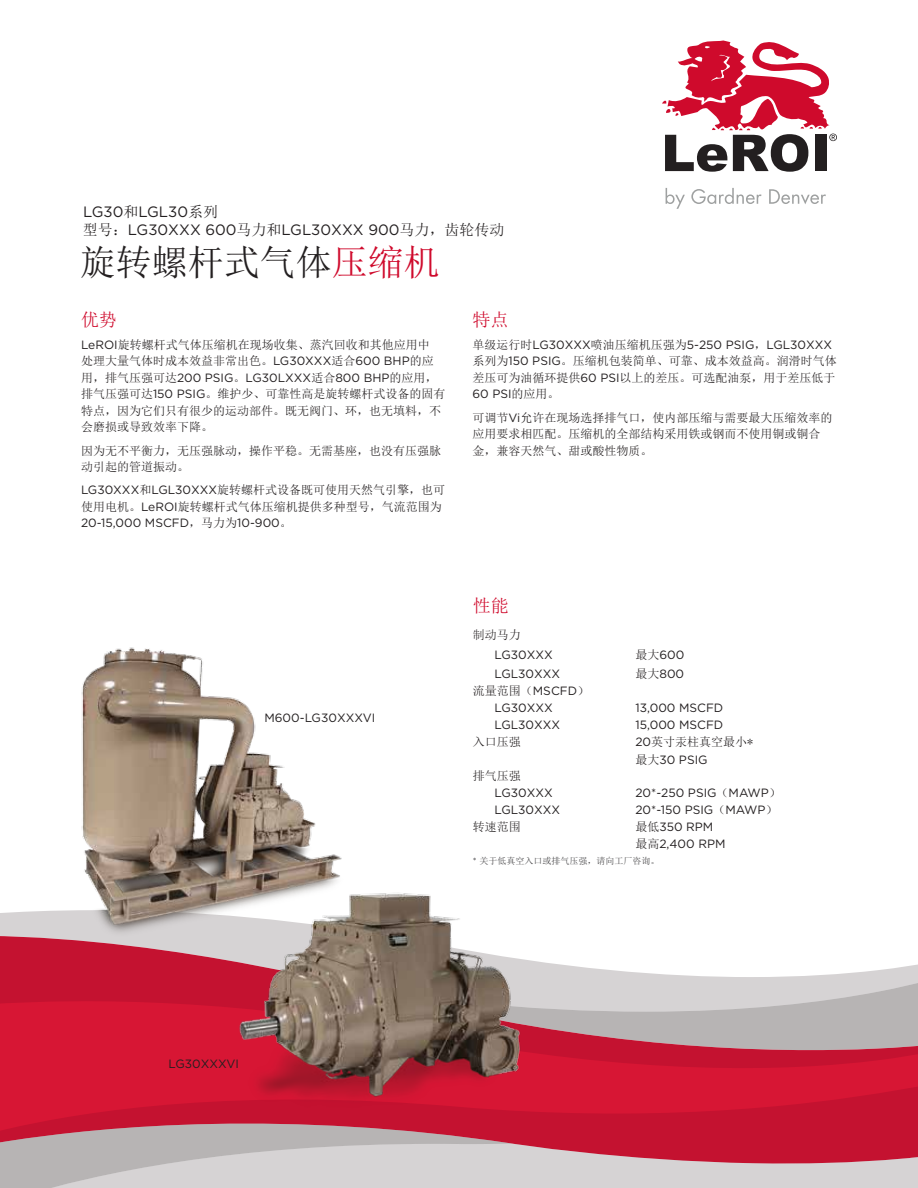
<style>
.page{position:relative;width:918px;height:1188px;background:#fff}
.page>*{position:absolute;margin:0;border:0;box-sizing:border-box;transform-origin:0 0}
.t1{font:36px "Sim Sun";color:#231f20}
.t2{font:18px "Sim Sun";color:#cf0a2c}
.t3{font:15px/18px "Gotham";color:#231f20}
.t4{font:12px/16.5px "Sim Sun";color:#231f20}
.t5{font:12px/17.1px "Gotham";color:#231f20}
.t6{font:9px "Sim Sun";color:#414042}
.s1{font-family:"Sim Sun"}
.s2{color:#cf0a2c}
.s3{font-family:"Gotham"}
</style>
<div class="page">
<svg style="left:0;top:911px;width:45px;height:25px"></svg>
<svg style="left:0;top:936px;width:918px;height:62px"></svg>
<svg style="left:0;top:998px;width:918px;height:124px;background:#cc3b52"></svg>
<svg style="left:0;top:1122px;width:918px;height:66px;background:#c88f99"></svg>
<svg style="left:666px;top:188px;width:19px;height:21px"></svg>
<svg style="left:691px;top:188px;width:71px;height:16px"></svg>
<svg style="left:769px;top:189px;width:57px;height:15px"></svg>
<svg style="left:662px;top:40px;width:175px;height:132px"></svg>
<div style="left:815px;top:135px;width:11px;height:36px;background:#231f20"></div>
<img style="left:208px;top:893px;width:322px;height:226px">
<img style="left:45px;top:647px;width:325px;height:305px">
<p class="t3" style="left:83px;top:202px;width:423px">LG30<span class="s1">和</span>LGL30<span class="s1">系列<br>型号：</span>LG30XXX 600<span class="s1">马力和</span>LGL30XXX 900<span class="s1">马力，齿轮传动</span></p>
<h1 class="t1" style="left:80px;top:244px;width:361px">旋转螺杆式气体<span class="s2">压缩机</span></h1>
<h2 class="t2" style="left:81px;top:310px;width:37px">优势</h2>
<p class="t4" style="left:81px;top:336px;width:354px"><span class="s3">LeROI</span>旋转螺杆式气体压缩机在现场收集、蒸汽回收和其他应用中处理大量气体时成本效益非常出色。<span class="s3">LG30XXX</span>适合<span class="s3">600 BHP</span>的应</p>
<p class="t5" style="left:81px;top:369px;width:358px"><span class="s1">用，排气压强可达</span>200 PSIG<span class="s1">。</span>LG30LXXX<span class="s1">适合</span>800 BHP<span class="s1">的应用，</span></p>
<p class="t4" style="left:81px;top:386px;width:366px">排气压强可达<span class="s3">150 PSIG</span>。维护少、可靠性高是旋转螺杆式设备的固有特点，因为它们只有很少的运动部件。既无阀门、环，也无填料，不会磨损或导致效率下降。</p>
<p class="t4" style="left:81px;top:442px;width:361px">因为无不平衡力，无压强脉动，操作平稳。无需基座，也没有压强脉动引起的管道振动。</p>
<p class="t4" style="left:81px;top:482px;width:366px"><span class="s3">LG30XXX</span>和<span class="s3">LGL30XXX</span>旋转螺杆式设备既可使用天然气引擎，也可使用电机。<span class="s3">LeROI</span>旋转螺杆式气体压缩机提供多种型号，气流范围为</p>
<p class="t5" style="left:81px;top:514px;width:212px">20-15,000 MSCFD<span class="s1">，马力为</span>10-900<span class="s1">。</span></p>
<h2 class="t2" style="left:472px;top:310px;width:37px">特点</h2>
<p class="t5" style="left:472px;top:336px;width:361px"><span class="s1">单级运行时</span>LG30XXX<span class="s1">喷油压缩机压强为</span>5-250 PSIG<span class="s1">，</span>LGL30XXX</p>
<p class="t4" style="left:472px;top:353px;width:366px">系列为<span class="s3">150 PSIG</span>。压缩机包装简单、可靠、成本效益高。润滑时气体差压可为油循环提供<span class="s3">60 PSI</span>以上的差压。可选配油泵，用于差压低于</p>
<p class="t5" style="left:472px;top:385px;width:89px">60 PSI<span class="s1">的应用。</span></p>
<p class="t4" style="left:472px;top:409px;width:361px">可调节<span class="s3">Vi</span>允许在现场选择排气口，使内部压缩与需要最大压缩效率的应用要求相匹配。压缩机的全部结构采用铁或钢而不使用铜或铜合金，兼容天然气、甜或酸性物质。</p>
<p class="t5" style="left:264px;top:709px;width:112px">M600-LG30XXXVI</p>
<p class="t5" style="left:168px;top:1055px;width:72px">LG30XXXVI</p>
<h2 class="t2" style="left:473px;top:597px;width:37px">性能</h2>
<p class="t4" style="left:473px;top:626px;width:49px">制动马力</p>
<p class="t5" style="left:495px;top:646px;width:60px">LG30XXX</p>
<p class="t5" style="left:635px;top:646px;width:50px"><span class="s1">最大</span>600</p>
<p class="t5" style="left:495px;top:665px;width:67px">LGL30XXX</p>
<p class="t5" style="left:635px;top:665px;width:50px"><span class="s1">最大</span>800</p>
<p class="t4" style="left:473px;top:683px;width:118px">流量范围（<span class="s3">MSCFD</span>）</p>
<p class="t5" style="left:495px;top:699px;width:60px">LG30XXX</p>
<p class="t5" style="left:635px;top:699px;width:89px">13,000 MSCFD</p>
<p class="t5" style="left:495px;top:716px;width:67px">LGL30XXX</p>
<p class="t5" style="left:635px;top:716px;width:89px">15,000 MSCFD</p>
<p class="t4" style="left:473px;top:733px;width:49px">入口压强</p>
<p class="t4" style="left:635px;top:734px;width:119px"><span class="s3">20</span>英寸汞柱真空最小*</p>
<p class="t5" style="left:635px;top:751px;width:74px"><span class="s1">最大</span>30 PSIG</p>
<p class="t4" style="left:473px;top:767px;width:49px">排气压强</p>
<p class="t5" style="left:495px;top:784px;width:60px">LG30XXX</p>
<p class="t5" style="left:635px;top:784px;width:147px">20*-250 PSIG<span class="s1">（</span>MAWP<span class="s1">）</span></p>
<p class="t5" style="left:495px;top:801px;width:67px">LGL30XXX</p>
<p class="t5" style="left:635px;top:801px;width:143px">20*-150 PSIG<span class="s1">（</span>MAWP<span class="s1">）</span></p>
<p class="t4" style="left:473px;top:818px;width:49px">转速范围</p>
<p class="t5" style="left:635px;top:818px;width:92px"><span class="s1">最低</span>350 RPM<span class="s1">最高</span>2,400 RPM</p>
<p class="t6" style="left:473px;top:856px;width:188px"><span class="s3">*</span> 关于低真空入口或排气压强，请向工厂咨询。</p>
</div>
